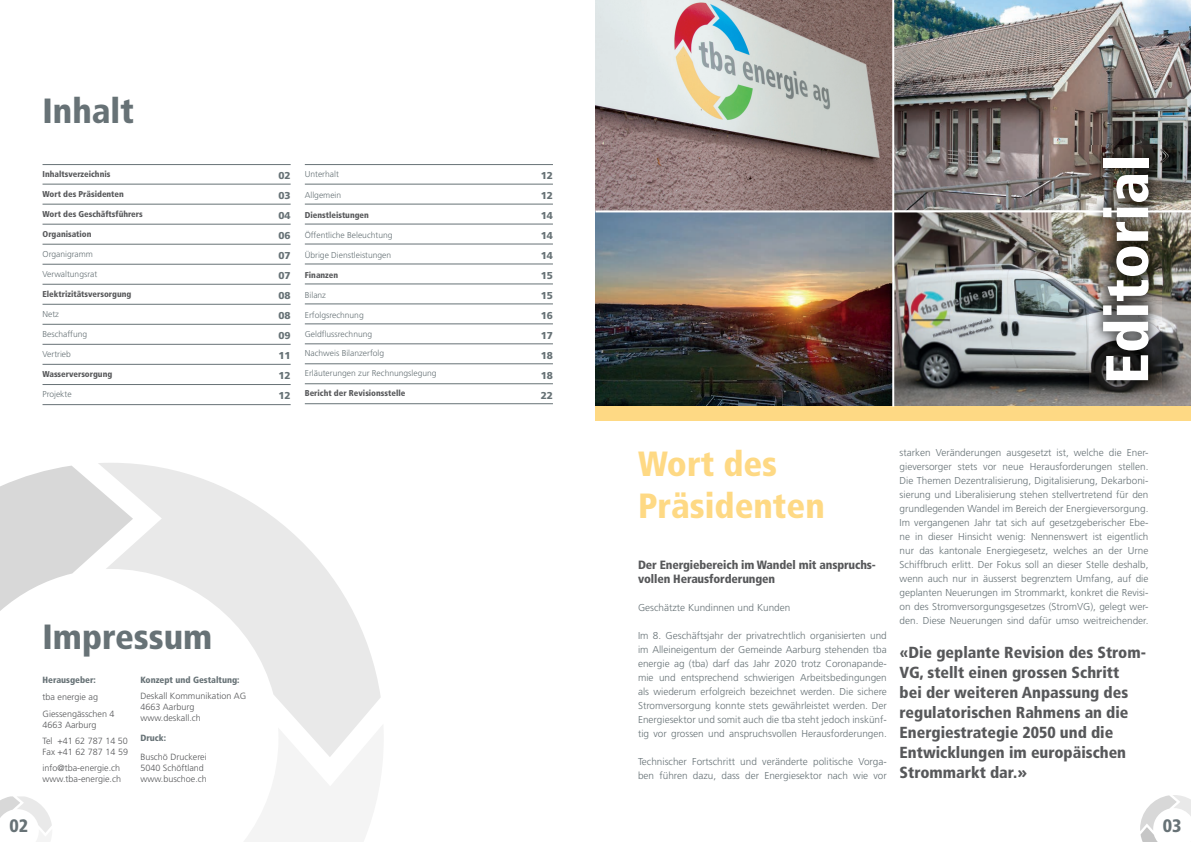
<style>
.page{position:relative;width:1191px;height:842px;background:#fff}
.page>*{position:absolute;margin:0;border:0;box-sizing:border-box;transform-origin:0 0}
.t1{font:900 condensed 60px "Frutiger";color:#fff}
.t2{font:900 condensed 35px/42px "Frutiger";color:#fed984}
.t3{font:900 condensed 35px "Frutiger";color:#677276}
.t4{font:900 condensed 18px "Frutiger";color:#677276}
.t5{font:900 condensed 16px/20.1px "Frutiger";color:#57585a}
.t6{font:900 condensed 12px/14.4px "Frutiger";letter-spacing:-.01em;color:#57585a}
.t7{font:300 10px/14px "Frutiger";color:#677276;text-align:justify}
.t8{font:900 10px/20px "Frutiger";color:#677276;text-align:justify}
.t9{font:300 9px/10.8px "Frutiger";color:#57585a}
.t10{font:900 condensed 9px "Frutiger";color:#677276}
.t11{font:300 8.5px "Frutiger";color:#677276}
.t12{font:900 condensed 8.5px "Frutiger";color:#57585a}
.s1{font-weight:700;font-stretch:normal}
.s2{font-family:"Open Sans";font-weight:700;font-stretch:normal}
</style>
<div class="page">
<img style="left:595px;top:212px;width:297px;height:194px">
<img style="left:595px;top:0;width:297px;height:210px">
<img style="left:894px;top:212px;width:297px;height:194px">
<img style="left:894px;top:0;width:297px;height:210px">
<hr style="left:43px;top:184px;width:248px;height:1px;background:#677276">
<hr style="left:43px;top:164px;width:248px;height:1px;background:#677276">
<hr style="left:305px;top:184px;width:248px;height:1px;background:#677276">
<hr style="left:305px;top:164px;width:248px;height:1px;background:#677276">
<hr style="left:43px;top:204px;width:248px;height:1px;background:#677276">
<hr style="left:305px;top:204px;width:248px;height:1px;background:#677276">
<hr style="left:43px;top:224px;width:248px;height:1px;background:#677276">
<hr style="left:305px;top:224px;width:248px;height:1px;background:#677276">
<hr style="left:43px;top:244px;width:248px;height:1px;background:#677276">
<hr style="left:305px;top:244px;width:248px;height:1px;background:#677276">
<hr style="left:43px;top:264px;width:248px;height:1px;background:#677276">
<hr style="left:305px;top:264px;width:248px;height:1px;background:#677276">
<hr style="left:43px;top:284px;width:248px;height:1px;background:#677276">
<hr style="left:305px;top:284px;width:248px;height:1px;background:#677276">
<hr style="left:43px;top:304px;width:248px;height:1px;background:#677276">
<hr style="left:305px;top:304px;width:248px;height:1px;background:#677276">
<hr style="left:43px;top:324px;width:248px;height:1px;background:#677276">
<hr style="left:305px;top:324px;width:248px;height:1px;background:#677276">
<hr style="left:43px;top:344px;width:248px;height:1px;background:#677276">
<hr style="left:305px;top:344px;width:248px;height:1px;background:#677276">
<hr style="left:43px;top:364px;width:248px;height:1px;background:#677276">
<hr style="left:43px;top:384px;width:248px;height:1px;background:#677276">
<hr style="left:43px;top:404px;width:248px;height:1px;background:#677276">
<hr style="left:305px;top:364px;width:248px;height:1px;background:#677276">
<hr style="left:305px;top:383px;width:248px;height:1px;background:#677276">
<hr style="left:305px;top:403px;width:248px;height:1px;background:#677276">
<svg style="left:1140px;top:795px;width:51px;height:47px"></svg>
<img style="left:1089px;top:145px;width:72px;height:248px">
<div style="left:595px;top:406px;width:596px;height:15px;background:#fed984"></div>
<svg style="left:0;top:796px;width:52px;height:46px"></svg>
<hr style="left:595px;top:210px;width:596px;height:2px;background:#fff">
<svg style="left:98px;top:463px;width:283px;height:261px"></svg>
<svg style="left:0;top:466px;width:133px;height:145px"></svg>
<svg style="left:244px;top:724px;width:139px;height:118px"></svg>
<h2 class="t3" style="left:43px;top:90px;width:93px">Inhalt</h2>
<p class="t12" style="left:43px;top:169px;width:69px">Inhaltsverzeichnis</p>
<p class="t12" style="left:43px;top:189px;width:83px">Wort des Präsidenten</p>
<p class="t12" style="left:43px;top:209px;width:102px">Wort des Geschäftsführers</p>
<p class="t12" style="left:43px;top:229px;width:51px">Organisation</p>
<p class="t11" style="left:43px;top:249px;width:52px">Organigramm</p>
<p class="t11" style="left:43px;top:269px;width:56px">Verwaltungsrat</p>
<p class="t12" style="left:43px;top:289px;width:90px">Elektrizitätsversorgung</p>
<p class="t11" style="left:43px;top:309px;width:18px">Netz</p>
<p class="t11" style="left:43px;top:329px;width:46px">Beschaffung</p>
<p class="t11" style="left:43px;top:349px;width:30px">Vertrieb</p>
<p class="t12" style="left:43px;top:369px;width:71px">Wasserversorgung</p>
<p class="t11" style="left:43px;top:390px;width:31px">Projekte</p>
<p class="t11" style="left:305px;top:170px;width:35px">Unterhalt</p>
<p class="t11" style="left:305px;top:190px;width:38px">Allgemein</p>
<p class="t12" style="left:305px;top:210px;width:66px">Dienstleistungen</p>
<p class="t11" style="left:305px;top:230px;width:89px">Öffentliche Beleuchtung</p>
<p class="t11" style="left:305px;top:250px;width:88px">Übrige Dienstleistungen</p>
<p class="t12" style="left:305px;top:270px;width:35px">Finanzen</p>
<p class="t11" style="left:305px;top:290px;width:23px">Bilanz</p>
<p class="t11" style="left:305px;top:310px;width:60px">Erfolgsrechnung</p>
<p class="t11" style="left:305px;top:329px;width:69px">Geldflussrechnung</p>
<p class="t11" style="left:305px;top:348px;width:81px">Nachweis Bilanzerfolg</p>
<p class="t11" style="left:305px;top:368px;width:133px">Erläuterungen zur Rechnungslegung</p>
<p class="t12" style="left:305px;top:388px;width:102px">Bericht der Revisionsstelle</p>
<p class="t8" style="left:278px;top:165px;width:14px">02<br>03<br>04<br>06<br>07<br>07<br>08<br>08<br>09<br>11<br>12<br>12</p>
<p class="t8" style="left:541px;top:165px;width:14px">12<br>12<br>14<br>14<br>14<br>15<br>15<br>16<br>17<br>18<br>18<br>22</p>
<h3 class="t4" style="left:10px;top:815px;width:20px">02</h3>
<h2 class="t3" style="left:43px;top:616px;width:171px">Impressum</h2>
<p class="t10" style="left:43px;top:674px;width:55px">Herausgeber:</p>
<p class="t9" style="left:43px;top:689px;width:74px;line-height:16.5px">tba energie ag<br>Giessengässchen 4</p>
<p class="t9" style="left:43px;top:716px;width:87px;line-height:16.5px">4663 Aarburg<br>Tel +41 62 787 14 50</p>
<p class="t9" style="left:43px;top:743px;width:87px;line-height:16.5px">Fax +41 62 787 14 59 info@tba-energie.ch</p>
<p class="t9" style="left:43px;top:774px;width:80px">www.tba-energie.ch</p>
<p class="t10" style="left:140px;top:674px;width:101px">Konzept und Gestaltung:</p>
<p class="t9" style="left:140px;top:691px;width:108px">Deskall Kommunikation AG<br>4663 Aarburg www.deskall.ch</p>
<p class="t10" style="left:140px;top:733px;width:27px">Druck:</p>
<p class="t9" style="left:140px;top:751px;width:68px">Buschö Druckerei<br>5040 Schöftland www.buschoe.ch</p>
<h1 class="t1" style="left:1091px;top:384px;width:230px;rotate:-90deg">Editorial</h1>
<h2 class="t2" style="left:638px;top:443px;width:188px">Wort des<br>Präsidenten</h2>
<p class="t6" style="left:638px;top:557px;width:239px">Der Energiebereich im Wandel mit anspruchs&shy;vollen Herausforderungen</p>
<p class="t7" style="left:638px;top:600px;width:154px">Geschätzte Kundinnen und Kunden</p>
<p class="t7" style="left:638px;top:628px;width:250px">Im 8. Geschäftsjahr der privatrechtlich organisierten und im Alleineigentum der Gemeinde Aarburg stehenden tba energie ag (tba) darf das Jahr 2020 trotz Coronapande&shy;mie und entsprechend schwierigen Arbeitsbedingungen als wiederum erfolgreich bezeichnet werden. Die sichere Stromversorgung konnte stets gewährleistet werden. Der Energiesektor und somit auch die tba steht jedoch inskünf&shy;tig vor grossen und anspruchsvollen Herausforderungen.</p>
<p class="t7" style="left:638px;top:754px;width:250px">Technischer Fortschritt und veränderte politische Vorga&shy;ben führen dazu, dass der Energiesektor nach wie vor</p>
<p class="t7" style="left:899px;top:445px;width:250px">starken Veränderungen ausgesetzt ist, welche die Ener&shy;gieversorger stets vor neue Herausforderungen stellen.<br>Die Themen Dezentralisierung, Digitalisierung, Dekarboni&shy;sierung und Liberalisierung stehen stellvertretend für den grundlegenden Wandel im Bereich der Energieversorgung.<br>Im vergangenen Jahr tat sich auf gesetzgeberischer Ebe&shy;ne in dieser Hinsicht wenig: Nennenswert ist eigentlich nur das kantonale Energiegesetz, welches an der Urne Schiffbruch erlitt. Der Fokus soll an dieser Stelle deshalb, wenn auch nur in äusserst begrenztem Umfang, auf die geplanten Neuerungen im Strommarkt, konkret die Revisi&shy;on des Stromversorgungsgesetzes (StromVG), gelegt wer&shy;den. Diese Neuerungen sind dafür umso weitreichender.</p>
<h3 class="t5" style="left:899px;top:642px;width:248px"><span class="s1">«</span>Die geplante Revision des Strom-<br>VG, stellt einen grossen Schritt<br>bei der weiteren Anpassung des regulatorischen Rahmens an die<br>Energiestrategie 2050 und die<br>Entwicklungen im europäischen<br>Strommarkt dar.<span class="s2">»</span></h3>
<h3 class="t4" style="left:1162px;top:815px;width:20px">03</h3>
</div>
